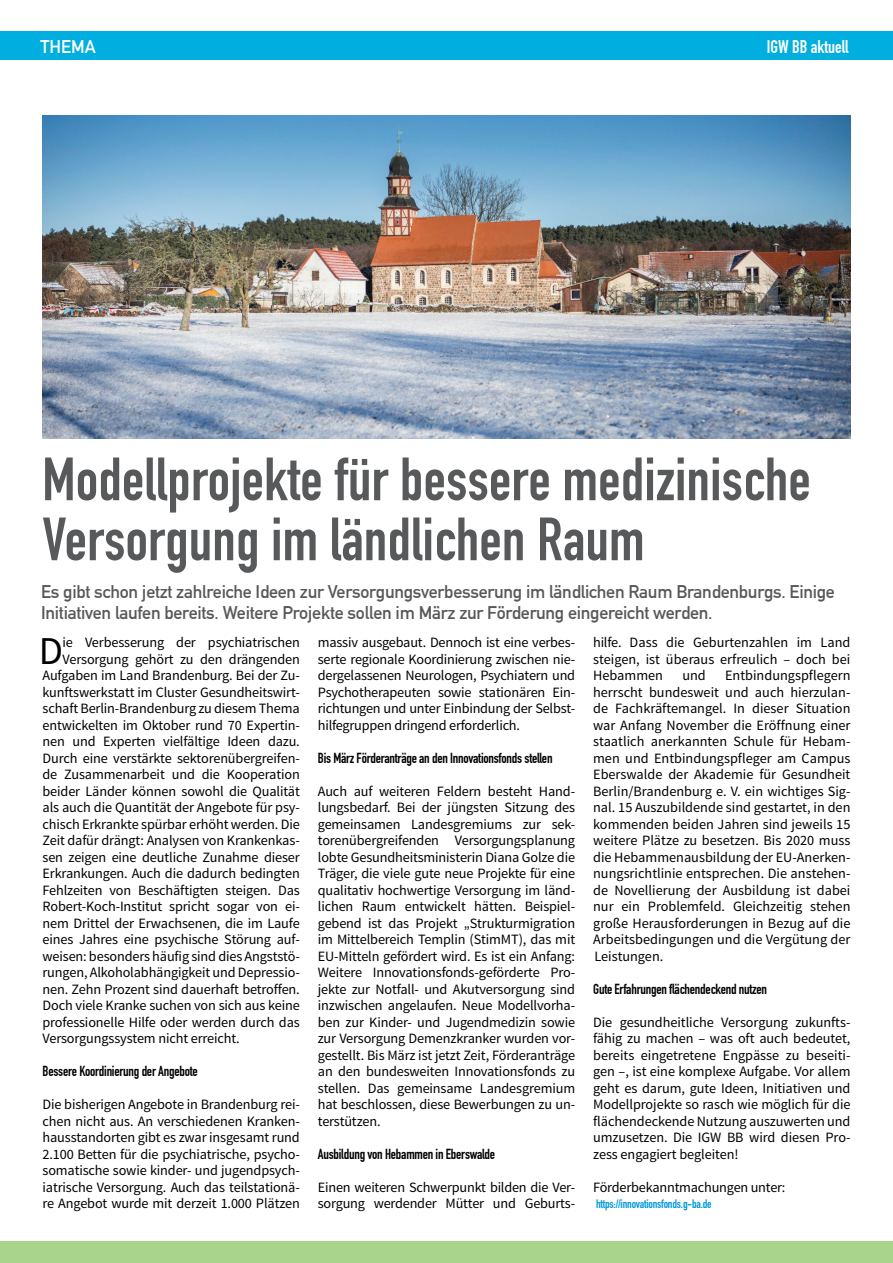
<style>
.page{position:relative;width:893px;height:1263px;background:#fff}
.page>*{position:absolute;margin:0;border:0;box-sizing:border-box;transform-origin:0 0}
.t1{font:60px/60px "DIN Engschrift";letter-spacing:.005em;color:#58595b}
.t2{font:39.45px "Source Sans Pro";color:#000}
.t3{font:18px/21px "DIN Mittelschrift";letter-spacing:-.015em;color:#58595b}
.t4{font:18px "DIN Engschrift";color:#fff}
.t5{font:18px "DIN Mittelschrift";color:#fff}
.t6{font:14.25px/16.5px "Source Sans Pro";letter-spacing:-.01em;color:#000;text-align:justify}
.t7{font:14.25px "DIN Engschrift";letter-spacing:-.015em;color:#000}
.t8{font:12px "DIN Engschrift";letter-spacing:-.015em;color:#0099d5}
</style>
<div class="page">
<div style="left:0;top:1241px;width:893px;height:22px;background:#a9d48b"></div>
<div style="left:1px;top:32px;width:892px;height:28px;background:#00afdf"></div>
<svg style="left:0;top:32px;width:1px;height:28px"></svg>
<img style="left:43px;top:115px;width:807px;height:323px">
<p class="t5" style="left:40px;top:36px;width:57px">THEMA</p>
<p class="t4" style="left:767px;top:36px;width:83px">IGW BB aktuell</p>
<h1 class="t1" style="left:42px;top:450px;width:770px">Modellprojekte für bessere medizinische<br>Versorgung im ländlichen Raum</h1>
<p class="t3" style="left:41px;top:581px;width:795px">Es gibt schon jetzt zahlreiche Ideen zur Versorgungsverbesserung im ländlichen Raum Brandenburgs. Einige<br>Initiativen laufen bereits. Weitere Projekte sollen im März zur Förderung eingereicht werden.</p>
<h2 class="t2" style="left:39px;top:626px;width:26px">D</h2>
<p class="t6" style="left:63px;top:634px;width:239px">ie Verbesserung der psychiatrischen</p>
<p class="t6" style="left:63px;top:651px;width:239px">Versorgung gehört zu den drängenden</p>
<p class="t6" style="left:43px;top:667px;width:259px">Aufgaben im Land Brandenburg. Bei der Zu-</p>
<p class="t6" style="left:43px;top:684px;width:259px">kunftswerkstatt im Cluster Gesundheitswirt-</p>
<p class="t6" style="left:43px;top:700px;width:259px">schaft Berlin-Brandenburg zu diesem Thema</p>
<p class="t6" style="left:43px;top:717px;width:259px">entwickelten im Oktober rund 70 Expertin-</p>
<p class="t6" style="left:43px;top:733px;width:259px">nen und Experten vielfältige Ideen dazu.</p>
<p class="t6" style="left:43px;top:750px;width:259px">Durch eine verstärkte sektorenübergreifen-</p>
<p class="t6" style="left:43px;top:766px;width:259px">de Zusammenarbeit und die Kooperation</p>
<p class="t6" style="left:43px;top:783px;width:259px">beider Länder können sowohl die Qualität</p>
<p class="t6" style="left:43px;top:799px;width:259px">als auch die Quantität der Angebote für psy-</p>
<p class="t6" style="left:43px;top:816px;width:259px">chisch Erkrankte spürbar erhöht werden. Die</p>
<p class="t6" style="left:43px;top:832px;width:259px">Zeit dafür drängt: Analysen von Krankenkas-</p>
<p class="t6" style="left:43px;top:849px;width:259px">sen zeigen eine deutliche Zunahme dieser</p>
<p class="t6" style="left:43px;top:865px;width:259px">Erkrankungen. Auch die dadurch bedingten</p>
<p class="t6" style="left:43px;top:882px;width:259px">Fehlzeiten von Beschäftigten steigen. Das</p>
<p class="t6" style="left:43px;top:898px;width:259px">Robert-Koch-Institut spricht sogar von ei-</p>
<p class="t6" style="left:43px;top:915px;width:259px">nem Drittel der Erwachsenen, die im Laufe</p>
<p class="t6" style="left:43px;top:931px;width:259px">eines Jahres eine psychische Störung auf-</p>
<p class="t6" style="left:43px;top:948px;width:259px">weisen: besonders häufig sind dies Angststö-</p>
<p class="t6" style="left:43px;top:964px;width:259px">rungen, Alkoholabhängigkeit und Depressio-</p>
<p class="t6" style="left:43px;top:981px;width:259px">nen. Zehn Prozent sind dauerhaft betroffen.</p>
<p class="t6" style="left:43px;top:997px;width:259px">Doch viele Kranke suchen von sich aus keine</p>
<p class="t6" style="left:43px;top:1014px;width:259px">professionelle Hilfe oder werden durch das</p>
<p class="t6" style="left:43px;top:1030px;width:199px">Versorgungssystem nicht erreicht.</p>
<p class="t7" style="left:43px;top:1063px;width:157px">Bessere Koordinierung der Angebote</p>
<p class="t6" style="left:43px;top:1096px;width:259px">Die bisherigen Angebote in Brandenburg rei&shy;chen nicht aus. An verschiedenen Kranken&shy;hausstandorten gibt es zwar insgesamt rund 2.100 Betten für die psychiatrische, psycho&shy;somatische sowie kinder- und jugendpsych&shy;iatrische Versorgung. Auch das teilstationä&shy;re Angebot wurde mit derzeit 1.000 Plätzen</p>
<p class="t6" style="left:318px;top:634px;width:259px">massiv ausgebaut. Dennoch ist eine verbes&shy;serte regionale Koordinierung zwischen nie&shy;dergelassenen Neurologen, Psychiatern und Psychotherapeuten sowie stationären Ein&shy;richtungen und unter Einbindung der Selbst&shy;hilfegruppen dringend erforderlich.</p>
<p class="t7" style="left:318px;top:749px;width:236px">Bis März Förderanträge an den Innovationsfonds stellen</p>
<p class="t6" style="left:318px;top:783px;width:259px">Auch auf weiteren Feldern besteht Hand&shy;lungsbedarf. Bei der jüngsten Sitzung des gemeinsamen Landesgremiums zur sek&shy;torenübergreifenden Versorgungsplanung lobte Gesundheitsministerin Diana Golze die Träger, die viele gute neue Projekte für eine qualitativ hochwertige Versorgung im länd&shy;lichen Raum entwickelt hätten. Beispiel&shy;gebend ist das Projekt „Strukturmigration im Mittelbereich Templin (StimMT), das mit EU-Mitteln gefördert wird. Es ist ein Anfang:<br>Weitere Innovationsfonds-geförderte Pro&shy;jekte zur Notfall- und Akutversorgung sind inzwischen angelaufen. Neue Modellvorha&shy;ben zur Kinder- und Jugendmedizin sowie zur Versorgung Demenzkranker wurden vor&shy;gestellt. Bis März ist jetzt Zeit, Förderanträge an den bundesweiten Innovationsfonds zu stellen. Das gemeinsame Landesgremium hat beschlossen, diese Bewerbungen zu un&shy;terstützen.</p>
<p class="t7" style="left:318px;top:1145px;width:179px">Ausbildung von Hebammen in Eberswalde</p>
<p class="t6" style="left:318px;top:1179px;width:259px">Einen weiteren Schwerpunkt bilden die Ver&shy;sorgung werdender Mütter und Geburts-</p>
<p class="t6" style="left:593px;top:634px;width:259px">hilfe. Dass die Geburtenzahlen im Land steigen, ist überaus erfreulich – doch bei Hebammen</p>
<p class="t6" style="left:593px;top:667px;width:259px;text-indent:132px">Entbindungspflegern herrscht bundesweit und auch hierzulan&shy;de Fachkräftemangel. In dieser Situation war Anfang November die Eröffnung einer staatlich anerkannten Schule für Hebam&shy;men und Entbindungspfleger am Campus Eberswalde der Akademie für Gesundheit Berlin/Brandenburg e. V. ein wichtiges Sig&shy;nal. 15 Auszubildende sind gestartet, in den kommenden beiden Jahren sind jeweils 15 weitere Plätze zu besetzen. Bis 2020 muss die Hebammenausbildung der EU-Anerken&shy;nungsrichtlinie entsprechen. Die anstehen&shy;de Novellierung der Ausbildung ist dabei nur ein Problemfeld. Gleichzeitig stehen große Herausforderungen in Bezug auf die Arbeitsbedingungen und die Vergütung der Leistungen.</p>
<p class="t7" style="left:593px;top:980px;width:175px">Gute Erfahrungen flächendeckend nutzen</p>
<p class="t6" style="left:593px;top:1014px;width:259px">Die gesundheitliche Versorgung zukunfts&shy;fähig zu machen – was oft auch bedeutet, bereits eingetretene Engpässe zu beseiti&shy;gen –, ist eine komplexe Aufgabe. Vor allem geht es darum, gute Ideen, Initiativen und Modellprojekte so rasch wie möglich für die flächendeckende Nutzung auszuwerten und umzusetzen. Die IGW BB wird diesen Pro&shy;zess engagiert begleiten!</p>
<p class="t6" style="left:593px;top:1179px;width:194px">Förderbekanntmachungen unter:</p>
<p class="t8" style="left:596px;top:1197px;width:117px">https://innovationsfonds.g-ba.de</p>
<p class="t6" style="left:682px;top:667px;width:25px">und</p>
</div>
